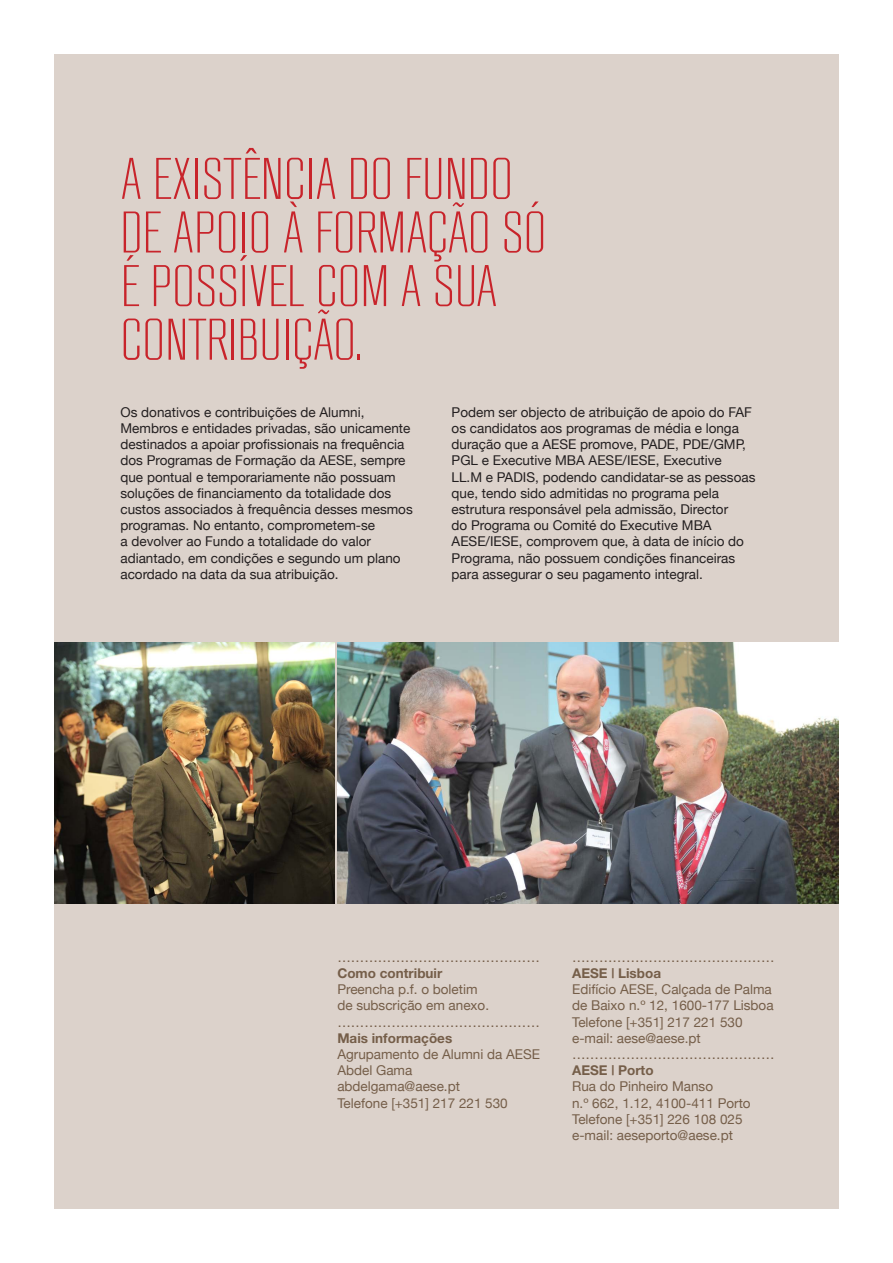
<style>
.page{position:relative;width:893px;height:1263px;background:#fff}
.page>*{position:absolute;margin:0;border:0;box-sizing:border-box;transform-origin:0 0}
.t1{font:300 58.05px/53.6px "RB No 2";color:#c8242b}
.t2{font:13.5px/16.2px "Helvetica Neue";color:#231f20}
.t3{font:13.5px "Helvetica Neue";color:#755e49}
.t4{font:700 13.5px "Helvetica Neue";color:#755e49}
</style>
<div class="page">
<div style="left:54px;top:54px;width:785px;height:1155px;background:#dcd2cb"></div>
<img style="left:337px;top:643px;width:502px;height:261px">
<img style="left:54px;top:643px;width:280px;height:261px">
<p class="t1" style="left:120px;top:152px;width:428px">A EXISTÊNCIA DO FUNDO<br>DE APOIO À FORMAÇÃO SÓ<br>É POSSÍVEL COM A SUA<br>CONTRIBUIÇÃO.</p>
<p class="t2" style="left:120px;top:404px;width:294px">Os donativos e contribuições de Alumni, Membros e entidades privadas, são unicamente destinados a apoiar profissionais na frequência dos Programas de Formação da AESE, sempre que pontual e temporariamente não possuam soluções de financiamento da totalidade dos custos associados à frequência desses mesmos programas. No entanto, comprometem-se<br>a devolver ao Fundo a totalidade do valor adiantado, em condições e segundo um plano acordado na data da sua atribuição.</p>
<p class="t2" style="left:452px;top:404px;width:305px">Podem ser objecto de atribuição de apoio do FAF os candidatos aos programas de média e longa duração que a AESE promove, PADE, PDE/GMP, PGL e Executive MBA AESE/IESE, Executive LL.M e PADIS, podendo candidatar-se as pessoas que, tendo sido admitidas no programa pela estrutura responsável pela admissão, Director<br>do Programa ou Comité do Executive MBA AESE/IESE, comprovem que, à data de início do Programa, não possuem condições financeiras para assegurar o seu pagamento integral.</p>
<p class="t3" style="left:337px;top:949px;width:204px">………………………………………</p>
<p class="t4" style="left:337px;top:965px;width:106px">Como contribuir</p>
<p class="t3" style="left:337px;top:981px;width:142px">Preencha p.f. o boletim</p>
<p class="t3" style="left:337px;top:997px;width:153px">de subscrição em anexo.</p>
<p class="t3" style="left:337px;top:1014px;width:204px">………………………………………</p>
<p class="t4" style="left:337px;top:1030px;width:116px">Mais informações</p>
<p class="t3" style="left:337px;top:1046px;width:204px">Agrupamento de Alumni da AESE</p>
<p class="t3" style="left:337px;top:1062px;width:77px">Abdel Gama</p>
<p class="t3" style="left:337px;top:1078px;width:124px">abdelgama@aese.pt</p>
<p class="t3" style="left:337px;top:1095px;width:172px">Telefone [+351] 217 221 530</p>
<p class="t3" style="left:572px;top:949px;width:204px">………………………………………</p>
<p class="t4" style="left:572px;top:965px;width:91px">AESE | Lisboa</p>
<p class="t3" style="left:572px;top:981px;width:201px">Edifício AESE, Calçada de Palma</p>
<p class="t3" style="left:572px;top:997px;width:203px">de Baixo n.º 12, 1600-177 Lisboa</p>
<p class="t3" style="left:572px;top:1014px;width:172px">Telefone [+351] 217 221 530</p>
<p class="t3" style="left:572px;top:1030px;width:130px">e-mail: aese@aese.pt</p>
<p class="t3" style="left:572px;top:1046px;width:204px">………………………………………</p>
<p class="t4" style="left:572px;top:1062px;width:83px">AESE | Porto</p>
<p class="t3" style="left:572px;top:1078px;width:143px">Rua do Pinheiro Manso</p>
<p class="t3" style="left:572px;top:1095px;width:180px">n.º 662, 1.12, 4100-411 Porto</p>
<p class="t3" style="left:572px;top:1111px;width:172px">Telefone [+351] 226 108 025</p>
<p class="t3" style="left:572px;top:1127px;width:162px">e-mail: aeseporto@aese.pt</p>
</div>
